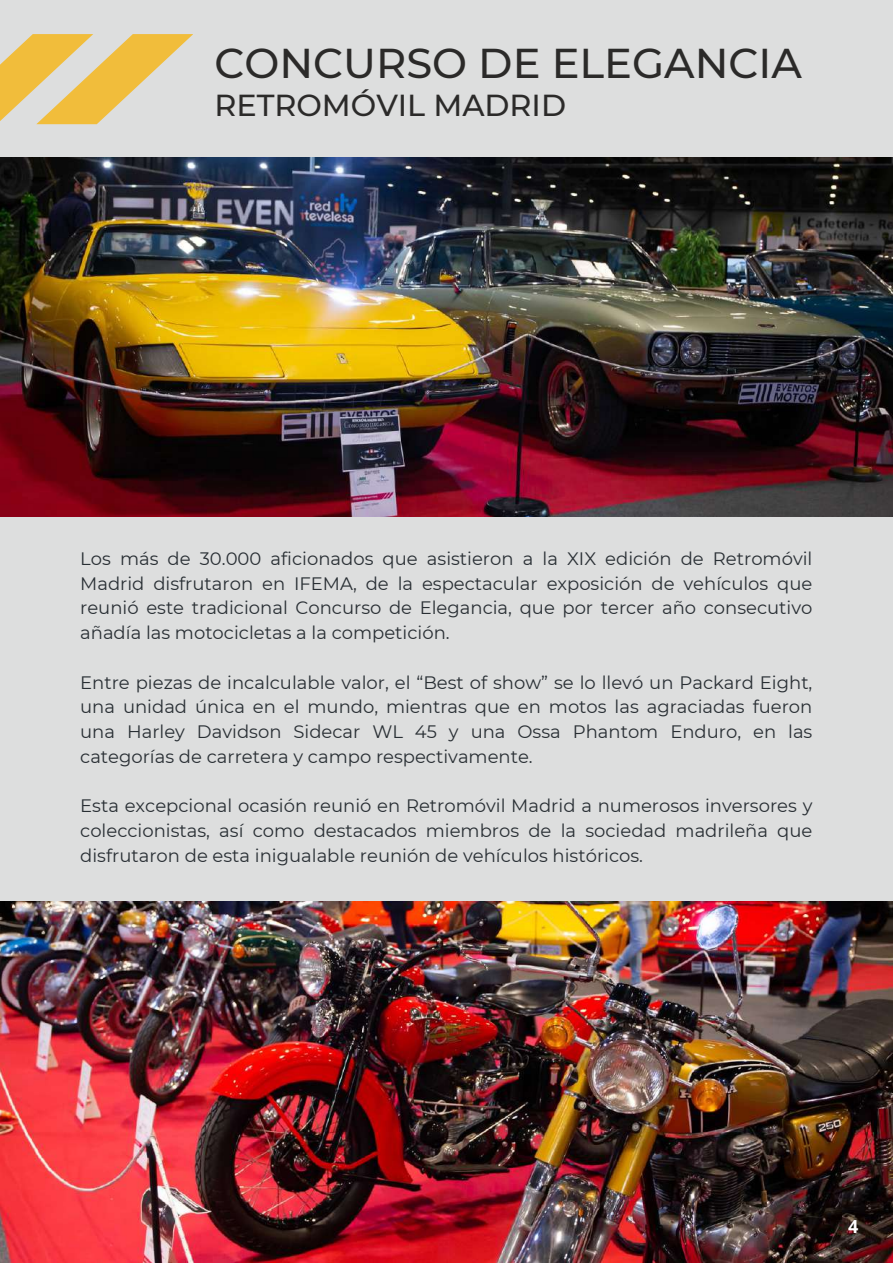
<style>
.page{position:relative;width:893px;height:1264px;background:#fff}
.page>*{position:absolute;margin:0;border:0;box-sizing:border-box;transform-origin:0 0}
.t1{font:500 41.55px "Montserrat";color:#2b2a29}
.t2{font:500 30.3px "Montserrat";color:#2b2a29}
.t3{font:18px/24.8px "Montserrat";color:#292f34;text-align:justify}
.t4{font:700 18px "Open Sans";color:#fff}
</style>
<div class="page">
<div style="left:0;top:0;width:892px;height:1262px;background:#dddede"></div>
<img style="left:0;top:901px;width:892px;height:361px">
<img style="left:0;top:158px;width:892px;height:358px">
<svg style="left:0;top:34px;width:193px;height:90px"></svg>
<h1 class="t1" style="left:214px;top:37px;width:589px">CONCURSO DE ELEGANCIA</h1>
<h2 class="t2" style="left:214px;top:86px;width:353px">RETROMÓVIL MADRID</h2>
<p class="t3" style="left:80px;top:546px;width:733px">Los más de 30.000 aficionados que asistieron a la XIX edición de Retromóvil Madrid disfrutaron en IFEMA, de la espectacular exposición de vehículos que reunió este tradicional Concurso de Elegancia, que por tercer año consecutivo añadía las motocicletas a la competición.</p>
<p class="t3" style="left:80px;top:669px;width:733px">Entre piezas de incalculable valor, el “Best of show” se lo llevó un Packard Eight, una unidad única en el mundo, mientras que en motos las agraciadas fueron una Harley Davidson Sidecar WL 45 y una Ossa Phantom Enduro, en las categorías de carretera y campo respectivamente.</p>
<p class="t3" style="left:80px;top:793px;width:733px">Esta excepcional ocasión reunió en Retromóvil Madrid a numerosos inversores y coleccionistas, así como destacados miembros de la sociedad madrileña que disfrutaron de esta inigualable reunión de vehículos históricos.</p>
<p class="t4" style="left:848px;top:1213px;width:12px">4</p>
</div>
